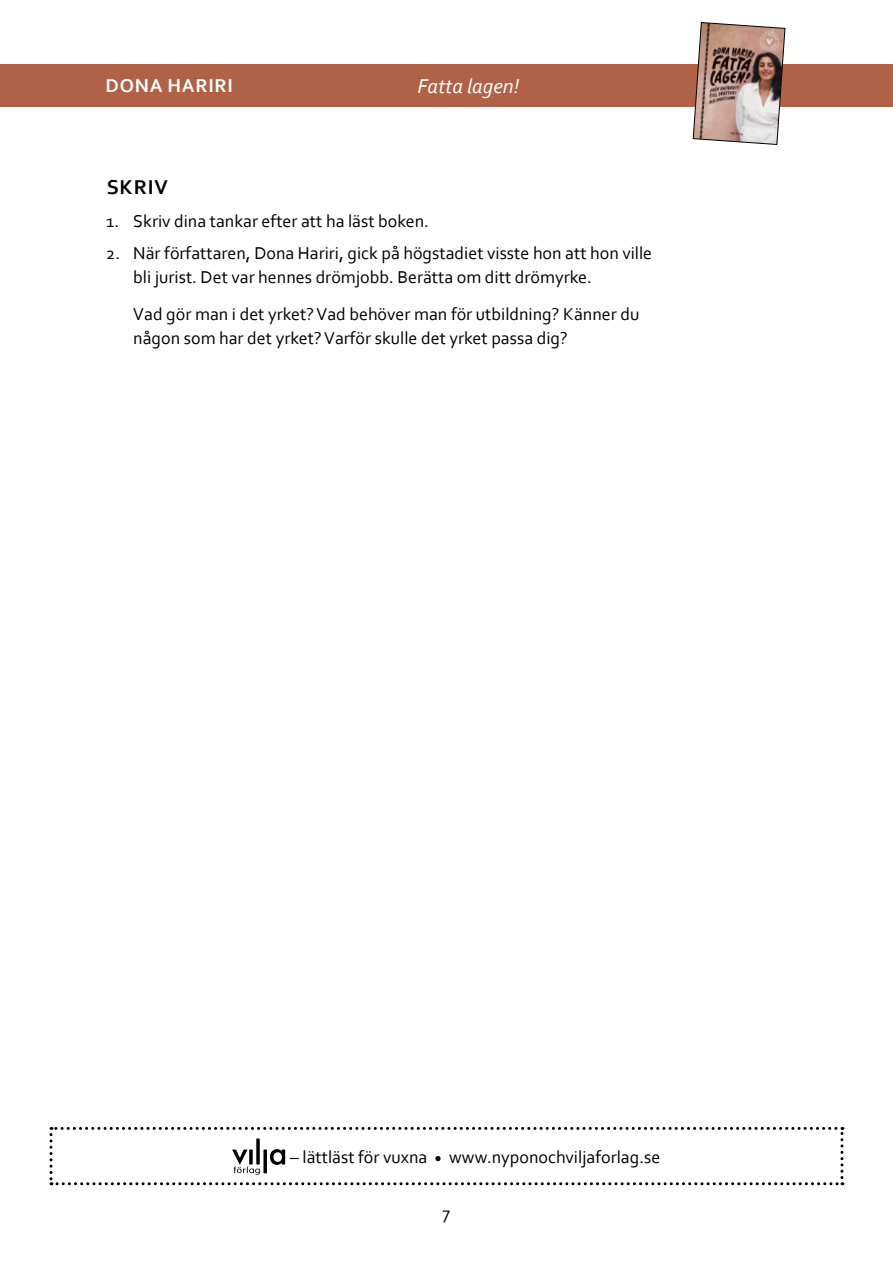
<style>
.page{position:relative;width:893px;height:1263px;background:#fff}
.page>*{position:absolute;margin:0;border:0;box-sizing:border-box;transform-origin:0 0}
.t1{font:italic 21px "Corbel";color:#fff}
.t2{font:700 21px "Corbel";letter-spacing:.04em;color:#000}
.t3{font:700 19.5px "Corbel";letter-spacing:.04em;color:#fff}
.t4{font:18px/24px "Corbel";color:#000}
</style>
<div class="page">
<div style="left:0;top:64px;width:893px;height:42px;background:#b06146"></div>
<svg style="left:693px;top:22px;width:92px;height:123px;background:#ae958c"></svg>
<svg style="left:50px;top:1127px;width:793px;height:58px"></svg>
<p class="t3" style="left:106px;top:74px;width:129px">DONA HARIRI</p>
<p class="t1" style="left:417px;top:73px;width:103px">Fatta lagen!</p>
<p class="t2" style="left:107px;top:174px;width:63px">SKRIV</p>
<p class="t4" style="left:106px;top:208px;width:324px">1. Skriv dina tankar efter att ha läst boken.</p>
<p class="t4" style="left:133px;top:241px;width:520px;text-indent:-27px">2. När författaren, Dona Hariri, gick på högstadiet visste hon att hon ville bli jurist. Det var hennes drömjobb. Berätta om ditt drömyrke.</p>
<p class="t4" style="left:133px;top:302px;width:508px">Vad gör man i det yrket? Vad behöver man för utbildning? Känner du någon som har det yrket? Varför skulle det yrket passa dig?</p>
<p class="t4" style="left:290px;top:1144px;width:372px">– lättläst för vuxna <sub>•</sub> www.nyponochviljaforlag.se</p>
<p class="t4" style="left:443px;top:1200px;width:9px">7</p>
</div>
